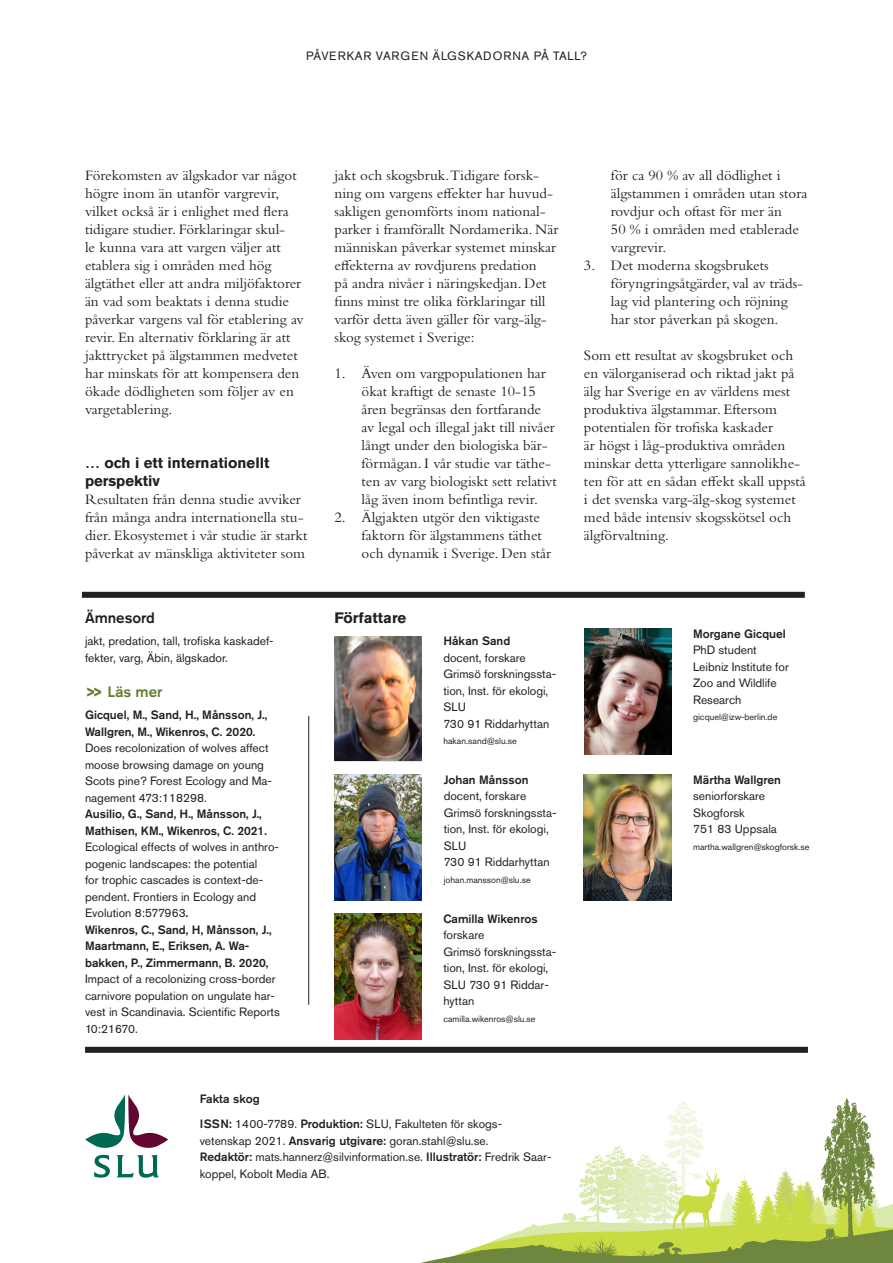
<style>
.page{position:relative;width:893px;height:1263px;background:#fff}
.page>*{position:absolute;margin:0;border:0;box-sizing:border-box;transform-origin:0 0}
.Brödtext{font:15px/18px "Bembo Std";color:#231f20}
.Mellanrubrik_brödtex{font:700 15px/18px "Akzidenz Grotesk Std";color:#231f20}
.Underrubriker_bak{font:700 15px "Akzidenz Grotesk Std";color:#231f20}
.Underrubriker_bak-2{font:500 15px "Akzidenz Grotesk Std";color:#617d2f}
.Underrubriker_bak-3{font:500 15px "Akzidenz Grotesk Std";color:#231f20}
.Info_bak{font:12px/16.5px "Akzidenz Grotesk Std";color:#231f20}
.Sidfot_bak{font:12px/16.5px "Akzidenz Grotesk Std";color:#231f20}
.Info_bak-2{font:500 12px/16.5px "Akzidenz Grotesk Std";color:#231f20}
.Område_sidhuvud{font:12px "Akzidenz Grotesk Std";letter-spacing:.055em;color:#231f20}
.Sidfot_bak-2{font:500 12px "Akzidenz Grotesk Std";color:#231f20}
.Info_bak-3{font:9px "Akzidenz Grotesk Std";color:#231f20}
.s1{font-weight:700}
.s2{font-weight:500}
.s3{font-weight:400}
</style>
<div class="page">
<svg style="left:85px;top:1095px;width:83px;height:53px"></svg>
<svg style="left:94px;top:1155px;width:16px;height:23px"></svg>
<svg style="left:117px;top:1155px;width:42px;height:23px"></svg>
<svg style="left:421px;top:1098px;width:472px;height:165px"></svg>
<div style="left:85px;top:1047px;width:723px;height:6px;background:#231f20"></div>
<hr style="left:308px;top:716px;width:1px;height:289px;background:#231f20">
<img style="left:584px;top:775px;width:87px;height:125px">
<img style="left:334px;top:775px;width:88px;height:125px">
<img style="left:584px;top:628px;width:87px;height:126px">
<img style="left:334px;top:636px;width:88px;height:124px">
<div style="left:82px;top:592px;width:723px;height:6px;background:#231f20"></div>
<img style="left:334px;top:914px;width:88px;height:126px">
<p class="Område_sidhuvud" style="left:306px;top:49px;width:282px">PÅVERKAR VARGEN ÄLGSKADORNA PÅ TALL?</p>
<p class="Brödtext" style="left:85px;top:166px;width:220px">Förekomsten av älgskador var något högre inom än utanför vargrevir, vilket också är i enlighet med flera tidigare studier. Förklaringar skul-<br>le kunna vara att vargen väljer att etablera sig i områden med hög älgtäthet eller att andra miljöfaktorer än vad som beaktats i denna studie påverkar vargens val för etablering av revir. En alternativ förklaring är att jakttrycket på älgstammen medvetet har minskats för att kompensera den ökade dödligheten som följer av en vargetablering.</p>
<p class="Mellanrubrik_brödtex" style="left:85px;top:454px;width:186px">… och i ett internationellt perspektiv</p>
<p class="Brödtext" style="left:85px;top:490px;width:224px">Resultaten från denna studie avviker från många andra internationella stu&shy;dier. Ekosystemet i vår studie är starkt påverkat av mänskliga aktiviteter som</p>
<p class="Brödtext" style="left:334px;top:166px;width:225px">jakt och skogsbruk.Tidigare forsk&shy;ning om vargens effekter har huvud&shy;sakligen genomförts inom national&shy;parker i framförallt Nordamerika. När människan påverkar systemet minskar effekterna av rovdjurens predation<br>på andra nivåer i näringskedjan. Det finns minst tre olika förklaringar till varför detta även gäller för varg-älg&shy;skog systemet i Sverige:</p>
<p class="Brödtext" style="left:361px;top:364px;width:197px;text-indent:-27px">1. Även om vargpopulationen har ökat kraftigt de senaste 10-15 åren begränsas den fortfarande av legal och illegal jakt till nivåer långt under den biologiska bär&shy;förmågan. I vår studie var täthe&shy;ten av varg biologiskt sett relativt låg även inom befintliga revir.</p>
<p class="Brödtext" style="left:361px;top:508px;width:191px;text-indent:-27px">2. Älgjakten utgör den viktigaste faktorn för älgstammens täthet och dynamik i Sverige. Den står</p>
<p class="Underrubriker_bak-3" style="left:85px;top:609px;width:71px">Ämnesord</p>
<p class="Underrubriker_bak" style="left:334px;top:609px;width:73px">Författare</p>
<p class="Info_bak" style="left:85px;top:633px;width:190px">jakt, predation, tall, trofiska kaskadef&shy;fekter, varg, Äbin, älgskador.</p>
<p class="Underrubriker_bak-2" style="left:85px;top:683px;width:79px"><span class="s1">&gt;&gt;</span> Läs mer</p>
<p class="Info_bak" style="left:85px;top:706px;width:188px"><span class="s2">Gicquel, M., Sand, H., Månsson, J.,<br>Wallgren, M., Wikenros, C. 2020.<br></span>Does recolonization of wolves affect moose browsing damage on young<br>Scots pine? Forest Ecology and Ma&shy;nagement 473:118298.</p>
<p class="Info_bak" style="left:85px;top:805px;width:195px"><span class="s2">Ausilio, G., Sand, H., Månsson, J., Mathisen, KM., Wikenros, C. 2021.<br></span>Ecological effects of wolves in anthro&shy;pogenic landscapes: the potential<br>for trophic cascades is context-de&shy;pendent. Frontiers in Ecology and Evolution 8:577963<span class="s2">.</span></p>
<p class="Info_bak" style="left:85px;top:921px;width:196px"><span class="s2">Wikenros, C., Sand, H, Månsson, J.,<br>Maartmann, E., Eriksen, A. Wa&shy;bakken, P., Zimmermann, B. 2020,<br></span>Impact of a recolonizing cross-border carnivore population on ungulate har&shy;vest in Scandinavia. Scientific Reports<br>10:21670.</p>
<p class="Info_bak-2" style="left:443px;top:632px;width:68px">Håkan Sand</p>
<p class="Info_bak" style="left:443px;top:649px;width:84px">docent, forskare</p>
<p class="Info_bak" style="left:443px;top:666px;width:114px">Grimsö forskningssta&shy;tion, Inst. för ekologi,<br>SLU<br>730 91 Riddarhyttan</p>
<p class="Info_bak-3" style="left:443px;top:736px;width:75px">hakan.sand@slu.se</p>
<p class="Info_bak" style="left:444px;top:771px;width:86px"><span class="s2">Johan Månsson </span>docent, forskare</p>
<p class="Info_bak" style="left:444px;top:804px;width:114px">Grimsö forskningssta&shy;tion, Inst. för ekologi,<br>SLU<br>730 91 Riddarhyttan</p>
<p class="Info_bak-3" style="left:444px;top:874px;width:89px">johan.mansson@slu.se</p>
<p class="Info_bak" style="left:443px;top:910px;width:114px"><span class="s2">Camilla Wikenros </span>forskare<br>Grimsö forskningssta&shy;tion, Inst. för ekologi,<br>SLU 730 91 Riddar&shy;hyttan</p>
<p class="Info_bak-3" style="left:443px;top:1013px;width:94px">camilla.wikenros@slu.se</p>
<p class="Sidfot_bak-2" style="left:200px;top:1092px;width:62px">Fakta skog</p>
<p class="Sidfot_bak" style="left:200px;top:1116px;width:353px"><span class="s2">ISSN:</span> 1400-7789. <span class="s2">Produktion:</span> SLU, Fakulteten för skogs&shy;vetenskap 2021. <span class="s2">Ansvarig utgivare:</span> goran.stahl@slu.se.<br><span class="s2">Redaktör:</span> mats.hannerz@silvinformation.se. <span class="s2">Illustratör:</span> Fredrik Saar&shy;koppel, Kobolt Media AB.</p>
<p class="Brödtext" style="left:611px;top:166px;width:198px">för ca 90 % av all dödlighet i älgstammen i områden utan stora rovdjur och oftast för mer än<br>50 % i områden med etablerade vargrevir.</p>
<p class="Brödtext" style="left:611px;top:256px;width:194px;text-indent:-27px">3. Det moderna skogsbrukets föryngringsåtgärder, val av träds&shy;lag vid plantering och röjning har stor påverkan på skogen.</p>
<p class="Brödtext" style="left:584px;top:346px;width:223px">Som ett resultat av skogsbruket och en välorganiserad och riktad jakt på älg har Sverige en av världens mest produktiva älgstammar. Eftersom potentialen för trofiska kaskader<br>är högst i låg-produktiva områden minskar detta ytterligare sannolikhe&shy;ten för att en sådan effekt skall uppstå i det svenska varg-älg-skog systemet med både intensiv skogsskötsel och älgförvaltning.</p>
<p class="Info_bak-2" style="left:693px;top:625px;width:94px">Morgane Gicquel<br><span class="s3">PhD student</span></p>
<p class="Info_bak" style="left:693px;top:658px;width:97px">Leibniz Institute for<br>Zoo and Wildlife<br>Research</p>
<p class="Info_bak-3" style="left:693px;top:711px;width:86px">gicquel@izw-berlin.de</p>
<p class="Info_bak" style="left:693px;top:771px;width:89px"><span class="s2">Märtha Wallgren </span>seniorforskare<br>Skogforsk</p>
<p class="Info_bak" style="left:693px;top:821px;width:85px">751 83 Uppsala</p>
<p class="Info_bak-3" style="left:693px;top:841px;width:118px">martha.wallgren@skogforsk.se</p>
</div>
